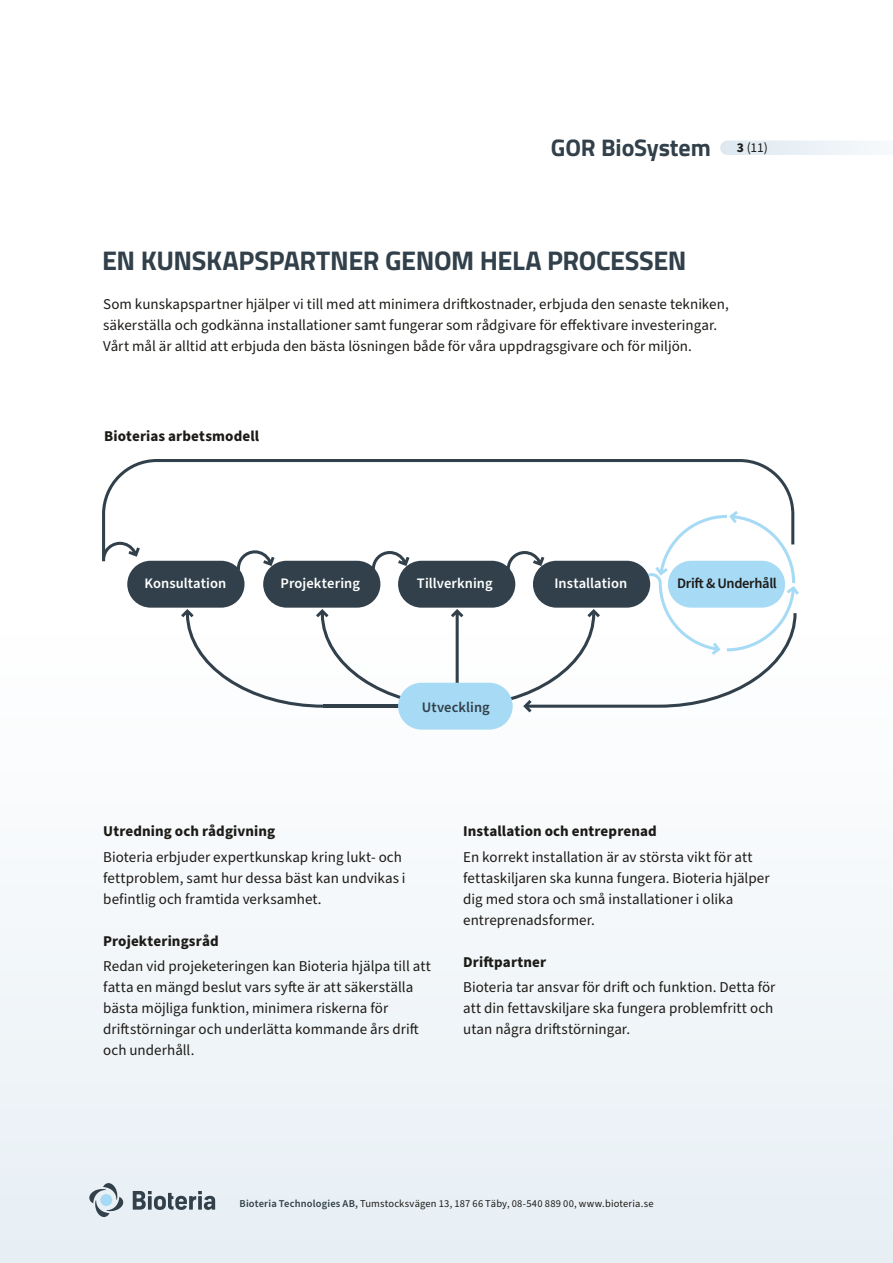
<style>
.page{position:relative;width:893px;height:1263px;background:#fff}
.page>*{position:absolute;margin:0;border:0;box-sizing:border-box;transform-origin:0 0}
.t1{font:700 27px "Cairo";letter-spacing:-.015em;color:#31404a}
.t2{font:700 24px "Cairo";letter-spacing:-.005em;color:#31404a}
.t3{font:15px/21px "Source Sans Pro";letter-spacing:.005em;color:#1d1b17}
.t4{font:700 15px "Source Sans Pro";letter-spacing:.01em;color:#1d1b17}
.t5{font:600 14.55px "Source Sans Pro";letter-spacing:.005em;color:#fff}
.t6{font:600 14.55px "Source Sans Pro";letter-spacing:-.02em;color:#1d1b17}
.t7{font:600 14.55px "Source Sans Pro";letter-spacing:.005em;color:#31404a}
.t8{font:13.5px "Source Sans Pro";color:#1d1b17}
.t9{font:10.5px "Source Sans Pro";letter-spacing:.02em;color:#1d1b17}
.s1{font-weight:700}
.s2{font-weight:600;color:#31404a}
</style>
<div class="page">
<div style="left:0;top:616px;width:893px;height:647px;background:#f2f6f9"></div>
<div style="left:127px;top:561px;width:117px;height:47px;background:#31404a;border-radius:23px"></div>
<svg style="left:181px;top:511px;width:618px;height:201px"></svg>
<div style="left:398px;top:683px;width:115px;height:47px;background:#a7dbf5;border-radius:23px"></div>
<svg style="left:102px;top:459px;width:692px;height:102px"></svg>
<div style="left:398px;top:561px;width:117px;height:47px;background:#31404a;border-radius:23px"></div>
<div style="left:263px;top:561px;width:117px;height:47px;background:#31404a;border-radius:23px"></div>
<div style="left:727px;top:140px;width:166px;height:15px;background:#ebf1f6"></div>
<svg style="left:133px;top:1191px;width:82px;height:19px"></svg>
<svg style="left:89px;top:1183px;width:35px;height:35px"></svg>
<div style="left:100px;top:1194px;width:12px;height:12px;background:#a7dbf5;border-radius:50%"></div>
<h2 class="t2" style="left:551px;top:128px;width:162px">GOR BioSystem</h2>
<p class="t8" style="left:737px;top:139px;width:32px"><span class="s1">3</span> (11)</p>
<h1 class="t1" style="left:102px;top:239px;width:586px">EN KUNSKAPSPARTNER GENOM HELA PROCESSEN</h1>
<p class="t3" style="left:103px;top:294px;width:627px">Som kunskapspartner hjälper vi till med att minimera driftkostnader, erbjuda den senaste tekniken, säkerställa och godkänna installationer samt fungerar som rådgivare för effektivare investeringar.<br>Vårt mål är alltid att erbjuda den bästa lösningen både för våra uppdragsgivare och för miljön.</p>
<p class="t4" style="left:104px;top:425px;width:157px">Bioterias arbetsmodell</p>
<p class="t5" style="left:145px;top:574px;width:83px">Konsultation</p>
<p class="t5" style="left:281px;top:574px;width:81px">Projektering</p>
<p class="t5" style="left:417px;top:574px;width:77px">Tillverkning</p>
<p class="t5" style="left:554px;top:574px;width:74px">Installation</p>
<p class="t6" style="left:677px;top:574px;width:101px">Drift &amp; Underhåll</p>
<p class="t7" style="left:422px;top:697px;width:69px">Utveckling</p>
<p class="t4" style="left:103px;top:821px;width:173px">Utredning och rådgivning</p>
<p class="t3" style="left:103px;top:846px;width:304px">Bioteria erbjuder expertkunskap kring lukt- och fettproblem, samt hur dessa bäst kan undvikas i befintlig och framtida verksamhet.</p>
<p class="t4" style="left:103px;top:930px;width:117px">Projekteringsråd</p>
<p class="t3" style="left:103px;top:956px;width:329px">Redan vid projeketeringen kan Bioteria hjälpa till att fatta en mängd beslut vars syfte är att säkerställa bästa möjliga funktion, minimera riskerna för driftstörningar och underlätta kommande års drift och underhåll.</p>
<p class="t4" style="left:463px;top:821px;width:195px">Installation och entreprenad</p>
<p class="t3" style="left:463px;top:846px;width:308px">En korrekt installation är av största vikt för att fettaskiljaren ska kunna fungera. Bioteria hjälper dig med stora och små installationer i olika entreprenadsformer.</p>
<p class="t4" style="left:463px;top:951px;width:85px">Driftpartner</p>
<p class="t3" style="left:463px;top:977px;width:314px">Bioteria tar ansvar för drift och funktion. Detta för att din fettavskiljare ska fungera problemfritt och utan några driftstörningar.</p>
<p class="t9" style="left:239px;top:1196px;width:416px"><span class="s2">Bioteria Technologies AB,</span> Tumstocksvägen 13, 187 66 Täby, 08-540 889 00, www.bioteria.se</p>
</div>
